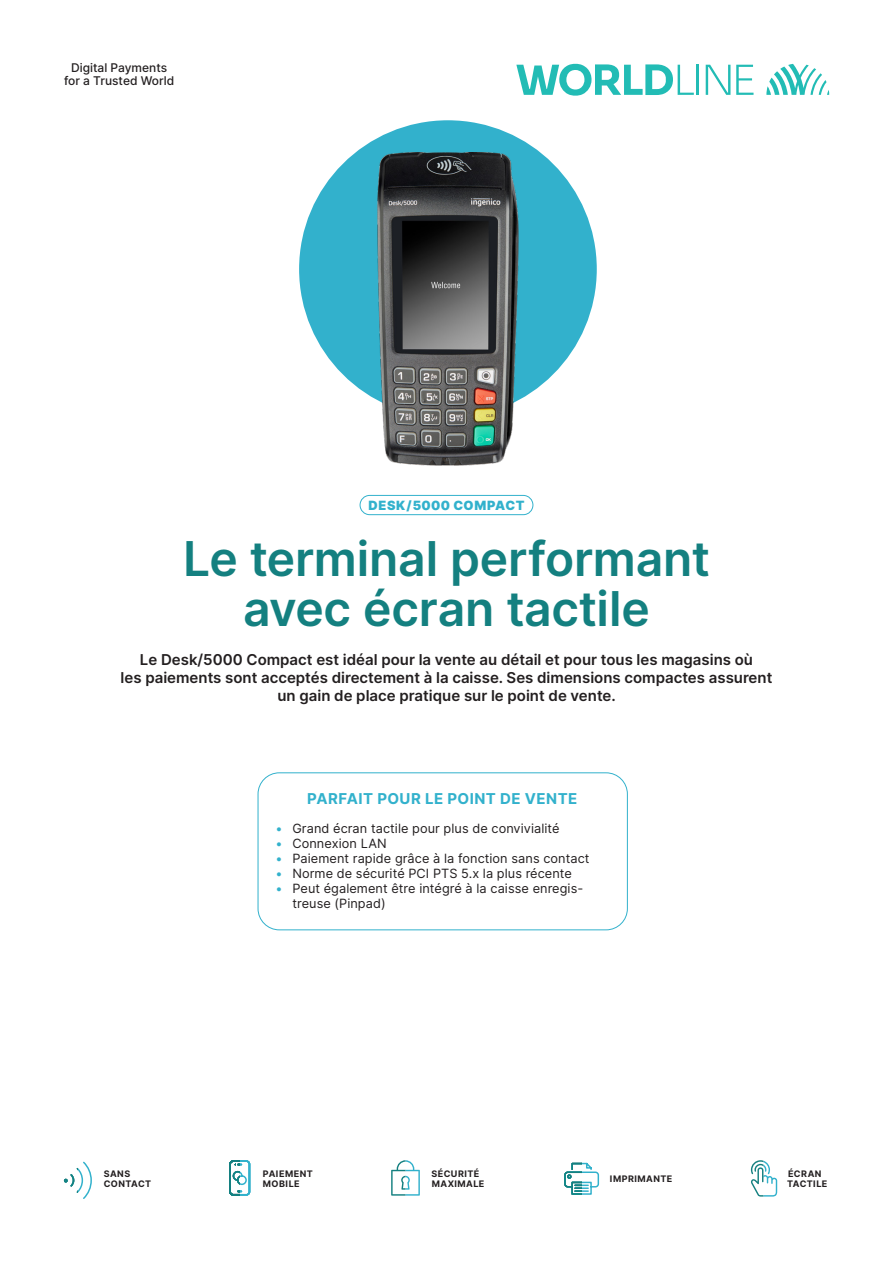
<style>
.page{position:relative;width:893px;height:1263px;background:#fff}
.page>*{position:absolute;margin:0;border:0;box-sizing:border-box;transform-origin:0 0}
.t1{font:600 48px/49.5px "Inter";letter-spacing:-.005em;color:#148080;text-align:center}
.t2{font:600 15px/18px "Inter";color:#231f20;text-align:center}
.t3{font:700 15px "Inter";letter-spacing:.025em;color:#32b1cc}
.t4{font:12.75px/15px "Inter";letter-spacing:.005em;color:#231f20}
.t5{font:900 12.75px "Inter";letter-spacing:.03em;color:#32b1cc}
.t6{font:500 12px/12.8px "Inter";color:#231f20;text-align:center}
.t7{font:700 9px/10.5px "Inter";letter-spacing:.045em;color:#231f20}
.s1{color:#32b1cc}
</style>
<div class="page">
<div style="left:299px;top:120px;width:298px;height:298px;background:#32b1cc;border-radius:50%"></div>
<svg style="left:766px;top:64px;width:63px;height:31px"></svg>
<hr style="left:697px;top:65px;width:2px;height:30px;background:#22bcb5">
<svg style="left:736px;top:65px;width:17px;height:30px"></svg>
<svg style="left:706px;top:65px;width:24px;height:30px"></svg>
<svg style="left:516px;top:64px;width:178px;height:32px"></svg>
<div style="left:258px;top:772px;width:370px;height:158px;border:1px solid #32b1cc;border-radius:21px"></div>
<div style="left:360px;top:495px;width:173px;height:20px;border:1px solid #32b1cc;border-radius:10px"></div>
<img style="left:378px;top:152px;width:140px;height:313px">
<svg style="left:64px;top:1161px;width:28px;height:38px"></svg>
<svg style="left:391px;top:1160px;width:29px;height:35px"></svg>
<svg style="left:750px;top:1160px;width:27px;height:36px"></svg>
<svg style="left:564px;top:1163px;width:35px;height:32px"></svg>
<svg style="left:229px;top:1160px;width:21px;height:35px"></svg>
<p class="t6" style="left:64px;top:61px;width:112px">Digital Payments for a Trusted World</p>
<p class="t5" style="left:369px;top:496px;width:157px">DESK / 5000 COMPACT</p>
<h1 class="t1" style="left:183px;top:533px;width:528px">Le terminal performant avec écran tactile</h1>
<p class="t2" style="left:121px;top:650px;width:653px">Le Desk/5000 Compact est idéal pour la vente au détail et pour tous les magasins où<br>les paiements sont acceptés directement à la caisse. Ses dimensions compactes assurent un gain de place pratique sur le point de vente.</p>
<p class="t3" style="left:307px;top:788px;width:272px">PARFAIT POUR LE POINT DE VENTE</p>
<p class="t4" style="left:275px;top:820px;width:286px"><span class="s1">•</span> Grand écran tactile pour plus de convivialité</p>
<p class="t4" style="left:275px;top:835px;width:113px"><span class="s1">•</span> Connexion LAN</p>
<p class="t4" style="left:275px;top:850px;width:316px"><span class="s1">•</span> Paiement rapide grâce à la fonction sans contact</p>
<p class="t4" style="left:275px;top:865px;width:298px"><span class="s1">•</span> Norme de sécurité PCI PTS 5.x la plus récente</p>
<p class="t4" style="left:292px;top:880px;width:292px;text-indent:-17px"><span class="s1">•</span> Peut également être intégré à la caisse enregis&shy;treuse (Pinpad)</p>
<p class="t7" style="left:104px;top:1168px;width:49px">SANS<br>CONTACT</p>
<p class="t7" style="left:431px;top:1168px;width:54px">SÉCURITÉ<br>MAXIMALE</p>
<p class="t7" style="left:787px;top:1168px;width:42px">ÉCRAN<br>TACTILE</p>
<p class="t7" style="left:263px;top:1168px;width:51px">PAIEMENT<br>MOBILE</p>
<p class="t7" style="left:610px;top:1173px;width:64px">IMPRIMANTE</p>
</div>
